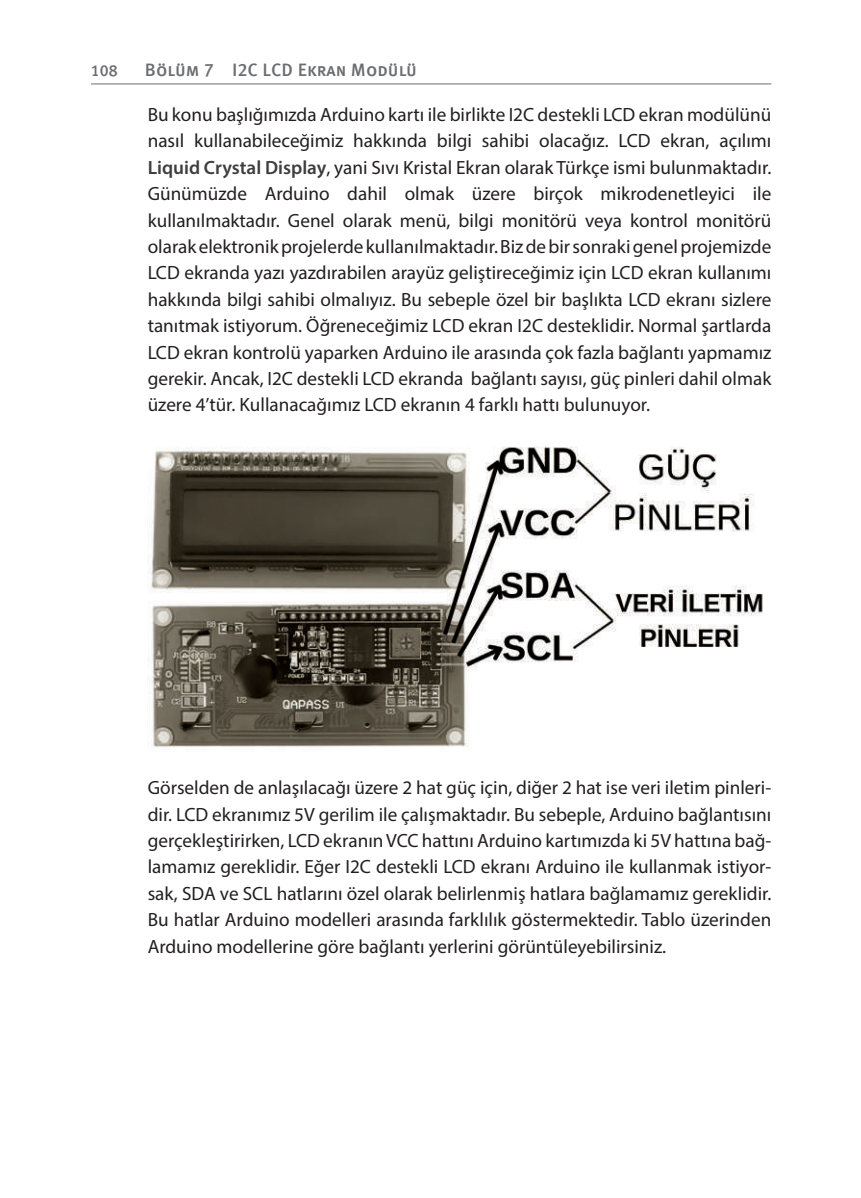
<style>
.page{position:relative;width:861px;height:1198px;background:#fff}
.page>*{position:absolute;margin:0;border:0;box-sizing:border-box;transform-origin:0 0}
.t1{font:19.2px/26.4px "Myriad Pro";color:#231f20;text-align:justify}
.t2{font:18px "Meta Medium LF Caps";color:#6c6d70}
.t3{font:16px "Meta Medium LF Caps";color:#6c6d70}
.s1{font-weight:600;color:#3e3e3f}
</style>
<div class="page">
<hr style="left:91px;top:83px;width:680px;height:1px;background:#6c6d70">
<img style="left:148px;top:446px;width:615px;height:301px">
<p class="t3" style="left:91px;top:63px;width:28px">108</p>
<p class="t2" style="left:145px;top:61px;width:274px">Bölüm 7 I2C LCD Ekran Modülü</p>
<p class="t1" style="left:148px;top:101px;width:625px">Bu konu başlığımızda Arduino kartı ile birlikte I2C destekli LCD ekran modülünü nasıl kullanabileceğimiz hakkında bilgi sahibi olacağız. LCD ekran, açılımı <span class="s1">Liquid Crystal Display</span>, yani Sıvı Kristal Ekran olarak Türkçe ismi bulunmaktadır.<br>Günümüzde Arduino dahil olmak üzere birçok mikrodenetleyici ile kullanılmaktadır. Genel olarak menü, bilgi monitörü veya kontrol monitörü olarak elektronik projelerde kullanılmaktadır. Biz de bir sonraki genel projemizde LCD ekranda yazı yazdırabilen arayüz geliştireceğimiz için LCD ekran kullanımı hakkında bilgi sahibi olmalıyız. Bu sebeple özel bir başlıkta LCD ekranı sizlere tanıtmak istiyorum. Öğreneceğimiz LCD ekran I2C desteklidir. Normal şartlarda LCD ekran kontrolü yaparken Arduino ile arasında çok fazla bağlantı yapmamız gerekir. Ancak, I2C destekli LCD ekranda bağlantı sayısı, güç pinleri dahil olmak üzere 4’tür. Kullanacağımız LCD ekranın 4 farklı hattı bulunuyor.</p>
<p class="t1" style="left:148px;top:774px;width:625px">Görselden de anlaşılacağı üzere 2 hat güç için, diğer 2 hat ise veri iletim pinleri&shy;dir. LCD ekranımız 5V gerilim ile çalışmaktadır. Bu sebeple, Arduino bağlantısını gerçekleştirirken, LCD ekranın VCC hattını Arduino kartımızda ki 5V hattına bağ&shy;lamamız gereklidir. Eğer I2C destekli LCD ekranı Arduino ile kullanmak istiyor&shy;sak, SDA ve SCL hatlarını özel olarak belirlenmiş hatlara bağlamamız gereklidir.<br>Bu hatlar Arduino modelleri arasında farklılık göstermektedir. Tablo üzerinden Arduino modellerine göre bağlantı yerlerini görüntüleyebilirsiniz.</p>
</div>
